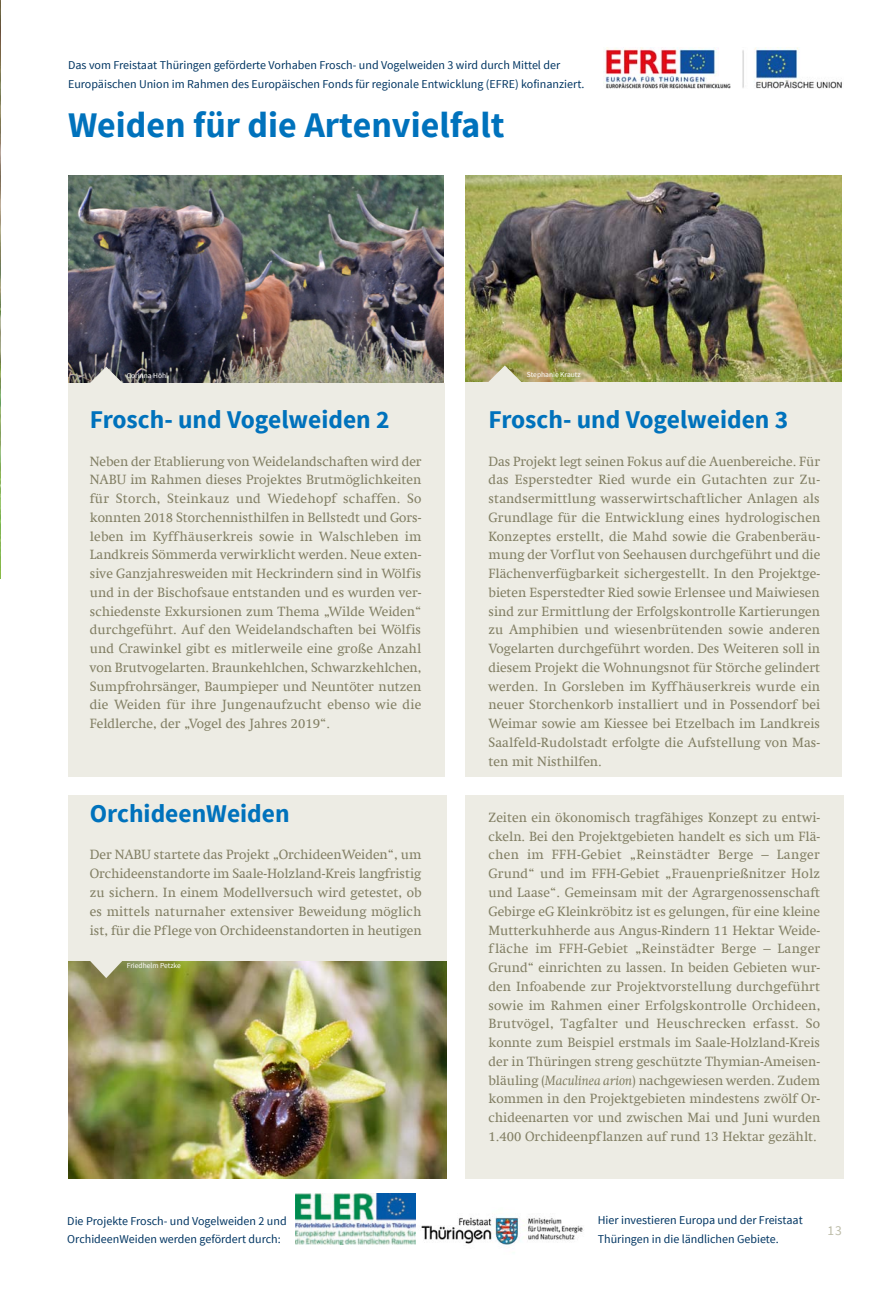
<style>
.page{position:relative;width:893px;height:1289px;background:#fff}
.page>*{position:absolute;margin:0;border:0;box-sizing:border-box;transform-origin:0 0}
.t1{font:700 36px "Source Sans Pro";color:#0072bc}
.t2{font:700 25.5px "Source Sans Pro";color:#0072bc}
.t3{font:13.5px/18.8px "Swift Com";color:#827f64;text-align:justify}
.t4{font:13.5px "Source Sans Pro";color:#bdbca8}
.t5{font:12px/18.8px "Source Sans Pro";color:#003562}
.t6{font:7.5px "Source Sans Pro";color:#fff}
.s1{font-style:italic}
</style>
<div class="page">
<img style="left:412px;top:1216px;width:172px;height:29px">
<img style="left:0;top:0;width:1px;height:578px">
<img style="left:68px;top:960px;width:378px;height:218px">
<img style="left:68px;top:175px;width:375px;height:208px">
<img style="left:466px;top:175px;width:376px;height:207px">
<div style="left:68px;top:794px;width:378px;height:166px;background:#edece4"></div>
<div style="left:466px;top:794px;width:378px;height:384px;background:#edece4"></div>
<div style="left:68px;top:383px;width:376px;height:393px;background:#edece4"></div>
<div style="left:466px;top:382px;width:376px;height:394px;background:#edece4"></div>
<svg style="left:90px;top:960px;width:33px;height:18px"></svg>
<svg style="left:90px;top:366px;width:33px;height:17px"></svg>
<svg style="left:488px;top:365px;width:33px;height:17px"></svg>
<img style="left:296px;top:1193px;width:120px;height:51px">
<img style="left:604px;top:48px;width:238px;height:41px">
<p class="t5" style="left:68px;top:56px;width:518px">Das vom Freistaat Thüringen geförderte Vorhaben Frosch- und Vogelweiden 3 wird durch Mittel der<br>Europäischen Union im Rahmen des Europäischen Fonds für regionale Entwicklung (EFRE) kofinanziert.</p>
<h1 class="t1" style="left:68px;top:102px;width:438px">Weiden für die Artenvielfalt</h1>
<p class="t6" style="left:127px;top:371px;width:43px">Corinna Höhl</p>
<p class="t6" style="left:527px;top:370px;width:55px">Stephanie Krautz</p>
<h2 class="t2" style="left:90px;top:403px;width:301px">Frosch- und Vogelweiden 2</h2>
<p class="t3" style="left:90px;top:451px;width:333px">Neben der Etablierung von Weidelandschaften wird der NABU im Rahmen dieses Projektes Brutmöglichkeiten für Storch, Steinkauz und Wiedehopf schaffen. So konnten 2018 Storchennisthilfen in Bellstedt und Gors&shy;leben im Kyffhäuserkreis sowie in Walschleben im Landkreis Sömmerda verwirklicht werden. Neue exten&shy;sive Ganzjahresweiden mit Heckrindern sind in Wölfis und in der Bischofsaue entstanden und es wurden ver&shy;schiedenste Exkursionen zum Thema „Wilde Weiden“ durchgeführt. Auf den Weidelandschaften bei Wölfis und Crawinkel gibt es mitlerweile eine große Anzahl von Brutvogelarten. Braunkehlchen, Schwarzkehlchen, Sumpfrohrsänger, Baumpieper und Neuntöter nutzen die Weiden für ihre Jungenaufzucht ebenso wie die Feldlerche, der „Vogel des Jahres 2019“.</p>
<h2 class="t2" style="left:90px;top:797px;width:201px">OrchideenWeiden</h2>
<p class="t3" style="left:90px;top:845px;width:333px">Der NABU startete das Projekt „OrchideenWeiden“, um Orchideenstandorte im Saale-Holzland-Kreis langfristig zu sichern. In einem Modellversuch wird getestet, ob es mittels naturnaher extensiver Beweidung möglich ist, für die Pflege von Orchideenstandorten in heutigen</p>
<p class="t6" style="left:127px;top:961px;width:56px">Friedhelm Petzke</p>
<h2 class="t2" style="left:488px;top:403px;width:301px">Frosch- und Vogelweiden 3</h2>
<p class="t3" style="left:488px;top:451px;width:333px">Das Projekt legt seinen Fokus auf die Auenbereiche. Für das Esperstedter Ried wurde ein Gutachten zur Zu&shy;standsermittlung wasserwirtschaftlicher Anlagen als Grundlage für die Entwicklung eines hydrologischen Konzeptes erstellt, die Mahd sowie die Grabenberäu&shy;mung der Vorflut von Seehausen durchgeführt und die Flächenverfügbarkeit sichergestellt. In den Projektge&shy;bieten Esperstedter Ried sowie Erlensee und Maiwiesen sind zur Ermittlung der Erfolgskontrolle Kartierungen zu Amphibien und wiesenbrütenden sowie anderen Vogelarten durchgeführt worden. Des Weiteren soll in diesem Projekt die Wohnungsnot für Störche gelindert werden. In Gorsleben im Kyffhäuserkreis wurde ein neuer Storchenkorb installiert und in Possendorf bei Weimar sowie am Kiessee bei Etzelbach im Landkreis Saalfeld-Rudolstadt erfolgte die Aufstellung von Mas&shy;ten mit Nisthilfen.</p>
<p class="t3" style="left:488px;top:808px;width:333px">Zeiten ein ökonomisch tragfähiges Konzept zu entwi&shy;ckeln. Bei den Projektgebieten handelt es sich um Flä&shy;chen im FFH-Gebiet „Reinstädter Berge – Langer Grund“ und im FFH-Gebiet „Frauenprießnitzer Holz und Laase“. Gemeinsam mit der Agrargenossenschaft Gebirge eG Kleinkröbitz ist es gelungen, für eine kleine Mutterkuhherde aus Angus-Rindern 11 Hektar Weide&shy;fläche im FFH-Gebiet „Reinstädter Berge – Langer Grund“ einrichten zu lassen. In beiden Gebieten wur&shy;den Infoabende zur Projektvorstellung durchgeführt sowie im Rahmen einer Erfolgskontrolle Orchideen, Brutvögel, Tagfalter und Heuschrecken erfasst. So konnte zum Beispiel erstmals im Saale-Holzland-Kreis der in Thüringen streng geschützte Thymian-Ameisen&shy;bläuling (<span class="s1">Maculinea arion</span>) nachgewiesen werden. Zudem kommen in den Projektgebieten mindestens zwölf Or&shy;chideenarten vor und zwischen Mai und Juni wurden 1.400 Orchideenpflanzen auf rund 13 Hektar gezählt.</p>
<p class="t5" style="left:67px;top:1211px;width:221px">Die Projekte Frosch- und Vogelweiden 2 und<br>OrchideenWeiden werden gefördert durch:</p>
<p class="t5" style="left:598px;top:1211px;width:206px">H ier investieren Europa und der Freistaat<br>Thüringen in die ländlichen Gebiete.</p>
<p class="t4" style="left:827px;top:1221px;width:16px">13</p>
</div>
